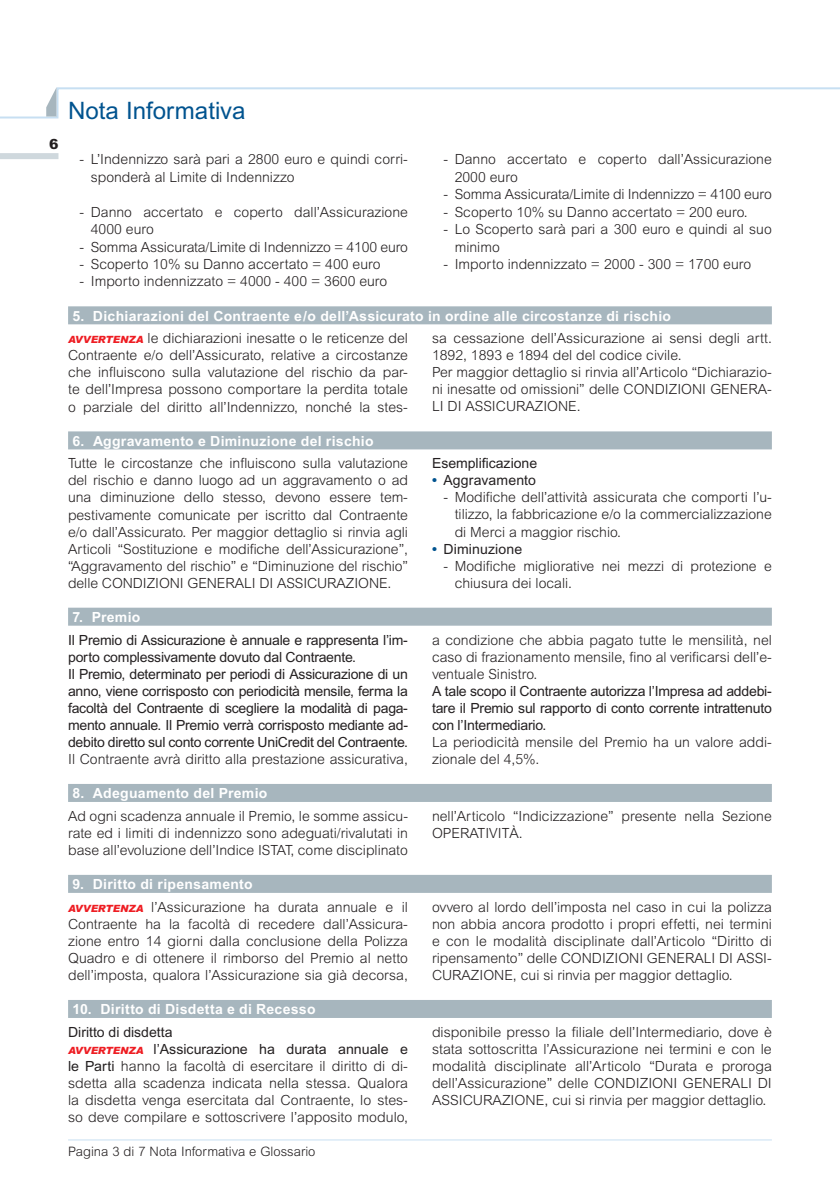
<style>
.page{position:relative;width:840px;height:1191px;background:#fff}
.page>*{position:absolute;margin:0;border:0;box-sizing:border-box;transform-origin:0 0}
.t1{font:24px "Arial";color:#01538f}
.t2{font:300 14px/17px "Arial";color:#231f20}
.t3{font:14px/17px "Arial";letter-spacing:-.02em;color:#231f20}
.t4{font:700 14px/22.8px "Arial";letter-spacing:.02em;color:#fff}
.t5{font:14px "Arial";color:#231f20}
.t6{font:14px "Arial";letter-spacing:.015em;color:#231f20}
.t7{font:14px "Arial";letter-spacing:.01em;color:#231f20}
.t8{font:900 14px "Arial";color:#231f20}
.t9{font:300 13px "Arial";color:#231f20}
.s1{font-weight:900;font-style:italic;font-size:10px;color:#ee1d23}
.s2{font-weight:300;color:#231f20}
.s3{font-weight:700;color:#01538f}
.s4{font-weight:700;color:#fff}
.s5{font-weight:400}
</style>
<div class="page">
<div style="left:0;top:153px;width:58px;height:6px;background:#cfd8dd"></div>
<svg style="left:0;top:87px;width:839px;height:32px"></svg>
<svg style="left:46px;top:87px;width:10px;height:29px"></svg>
<hr style="left:68px;top:1139px;width:703px;height:1px;background:#c7dff2">
<div style="left:68px;top:306px;width:703px;height:18px;background:#a7b6be"></div>
<div style="left:68px;top:431px;width:703px;height:18px;background:#a7b6be"></div>
<div style="left:68px;top:607px;width:703px;height:18px;background:#a7b6be"></div>
<div style="left:68px;top:784px;width:703px;height:18px;background:#a7b6be"></div>
<div style="left:68px;top:875px;width:703px;height:18px;background:#a7b6be"></div>
<div style="left:68px;top:1000px;width:703px;height:18px;background:#a7b6be"></div>
<p class="t8" style="left:49px;top:135px;width:11px">6</p>
<h1 class="t1" style="left:68px;top:96px;width:179px">Nota Informativa</h1>
<p class="t2" style="left:454px;top:150px;width:318px;text-indent:-11px">- Danno accertato e coperto dall’Assicurazione<br>2000 euro</p>
<p class="t2" style="left:443px;top:186px;width:330px">- Somma Assicurata/Limite di Indennizzo = 4100 euro</p>
<p class="t2" style="left:443px;top:203px;width:305px">- Scoperto 10% su Danno accertato = 200 euro.</p>
<p class="t2" style="left:454px;top:220px;width:318px;text-indent:-11px">- Lo Scoperto sarà pari a 300 euro e quindi al suo minimo</p>
<p class="t2" style="left:443px;top:255px;width:309px">- Importo indennizzato = 2000 - 300 = 1700 euro</p>
<p class="t4" style="left:68px;top:304px;width:604px;text-indent:4px">5. Dichiarazioni del Contraente e/o dell’Assicurato in ordine alle circostanze di rischio<br><span class="s1">AVVERTENZA</span> <span class="s2">le dichiarazioni inesatte o le reticenze del</span></p>
<p class="t2" style="left:68px;top:347px;width:341px;text-align:justify">Contraente e/o dell’Assicurato, relative a circostanze che influiscono sulla valutazione del rischio da par&shy;te dell’Impresa possono comportare la perdita totale o parziale del diritto all’Indennizzo, nonché la stes-</p>
<p class="t2" style="left:91px;top:150px;width:318px;line-height:17.6px;text-indent:-11px">- L’Indennizzo sarà pari a 2800 euro e quindi corri&shy;sponderà al Limite di Indennizzo</p>
<p class="t2" style="left:91px;top:203px;width:318px;line-height:17.6px;text-indent:-11px">- Danno accertato e coperto dall’Assicurazione<br>4000 euro</p>
<p class="t2" style="left:79px;top:238px;width:330px">- Somma Assicurata/Limite di Indennizzo = 4100 euro</p>
<p class="t2" style="left:79px;top:256px;width:302px">- Scoperto 10% su Danno accertato = 400 euro</p>
<p class="t2" style="left:79px;top:273px;width:309px">- Importo indennizzato = 4000 - 400 = 3600 euro</p>
<p class="t2" style="left:432px;top:330px;width:341px">sa cessazione dell’Assicurazione ai sensi degli artt.<br>1892, 1893 e 1894 del del codice civile.<br>Per maggior dettaglio si rinvia all’Articolo “Dichiarazio&shy;ni inesatte od omissioni” delle CONDIZIONI GENERA-LI DI ASSICURAZIONE.</p>
<p class="t4" style="left:72px;top:429px;width:302px">6. Aggravamento e Diminuzione del rischio</p>
<p class="t2" style="left:68px;top:455px;width:341px;text-align:justify">Tutte le circostanze che influiscono sulla valutazione del rischio e danno luogo ad un aggravamento o ad una diminuzione dello stesso, devono essere tem&shy;pestivamente comunicate per iscritto dal Contraente e/o dall’Assicurato. Per maggior dettaglio si rinvia agli Articoli “Sostituzione e modifiche dell’Assicurazione”, “Aggravamento del rischio” e “Diminuzione del rischio” delle CONDIZIONI GENERALI DI ASSICURAZIONE.</p>
<p class="t5" style="left:432px;top:455px;width:107px">Esemplificazione</p>
<p class="t6" style="left:432px;top:472px;width:105px"><span class="s3">•</span> Aggravamento</p>
<p class="t2" style="left:454px;top:489px;width:318px;text-align:justify;text-indent:-11px">- Modifiche dell’attività assicurata che comporti l’u&shy;tilizzo, la fabbricazione e/o la commercializzazione di Merci a maggior rischio.</p>
<p class="t7" style="left:432px;top:540px;width:92px"><span class="s3">•</span> Diminuzione</p>
<p class="t2" style="left:454px;top:557px;width:318px;text-indent:-11px">- Modifiche migliorative nei mezzi di protezione e chiusura dei locali.</p>
<p class="t4" style="left:72px;top:605px;width:70px">7. Premio</p>
<p class="t3" style="left:68px;top:631px;width:341px">Il Premio di Assicurazione è annuale e rappresenta l’im&shy;porto complessivamente dovuto dal Contraente.<br>Il Premio, determinato per periodi di Assicurazione di un anno, viene corrisposto con periodicità mensile, ferma la facoltà del Contraente di scegliere la modalità di paga&shy;mento annuale. Il Premio verrà corrisposto mediante ad&shy;debito diretto sul conto corrente UniCredit del Contraente.</p>
<p class="t2" style="left:68px;top:750px;width:341px">Il Contraente avrà diritto alla prestazione assicurativa,</p>
<p class="t2" style="left:432px;top:631px;width:341px;text-align:justify">a condizione che abbia pagato tutte le mensilità, nel caso di frazionamento mensile, fino al verificarsi dell’e&shy;ventuale Sinistro.</p>
<p class="t3" style="left:432px;top:682px;width:341px;text-align:justify">A tale scopo il Contraente autorizza l’Impresa ad addebi&shy;tare il Premio sul rapporto di conto corrente intrattenuto con l’Intermediario.</p>
<p class="t2" style="left:432px;top:733px;width:341px">La periodicità mensile del Premio ha un valore addi&shy;zionale del 4,5%.</p>
<p class="t4" style="left:72px;top:781px;width:196px">8. Adeguamento del Premio</p>
<p class="t2" style="left:68px;top:807px;width:341px;text-align:justify">Ad ogni scadenza annuale il Premio, le somme assicu&shy;rate ed i limiti di indennizzo sono adeguati/rivalutati in base all’evoluzione dell’Indice ISTAT, come disciplinato</p>
<p class="t2" style="left:432px;top:807px;width:341px">nell’Articolo “Indicizzazione” presente nella Sezione<br>OPERATIVITÀ.</p>
<p class="t2" style="left:68px;top:872px;width:341px;line-height:22.8px;text-indent:4px"><span class="s4">9. Diritto di ripensamento<br></span><span class="s1">AVVERTENZA</span> l’Assicurazione ha durata annuale e il</p>
<p class="t2" style="left:68px;top:915px;width:341px;text-align:justify">Contraente ha la facoltà di recedere dall’Assicura&shy;zione entro 14 giorni dalla conclusione della Polizza Quadro e di ottenere il rimborso del Premio al netto dell’imposta, qualora l’Assicurazione sia già decorsa,</p>
<p class="t2" style="left:432px;top:898px;width:341px;text-align:justify">ovvero al lordo dell’imposta nel caso in cui la polizza non abbia ancora prodotto i propri effetti, nei termini e con le modalità disciplinate dall’Articolo “Diritto di ripensamento” delle CONDIZIONI GENERALI DI ASSI-CURAZIONE, cui si rinvia per maggior dettaglio.</p>
<p class="t4" style="left:72px;top:997px;width:244px">10. Diritto di Disdetta e di Recesso</p>
<p class="t2" style="left:68px;top:1023px;width:341px"><span class="s5">Diritto di disdetta<br></span><span class="s1">AVVERTENZA</span> <span class="s5">l’Assicurazione ha durata annuale e le Parti</span> hanno la facoltà di esercitare il diritto di di&shy;sdetta alla scadenza indicata nella stessa. Qualora la disdetta venga esercitata dal Contraente, lo stes&shy;so deve compilare e sottoscrivere l’apposito modulo,</p>
<p class="t2" style="left:432px;top:1023px;width:341px;text-align:justify">disponibile presso la filiale dell’Intermediario, dove è stata sottoscritta l’Assicurazione nei termini e con le modalità disciplinate all’Articolo “Durata e proroga dell’Assicurazione” delle CONDIZIONI GENERALI DI ASSICURAZIONE, cui si rinvia per maggior dettaglio.</p>
<p class="t9" style="left:68px;top:1144px;width:249px">Pagina 3 di 7 Nota Informativa e Glossario</p>
</div>
